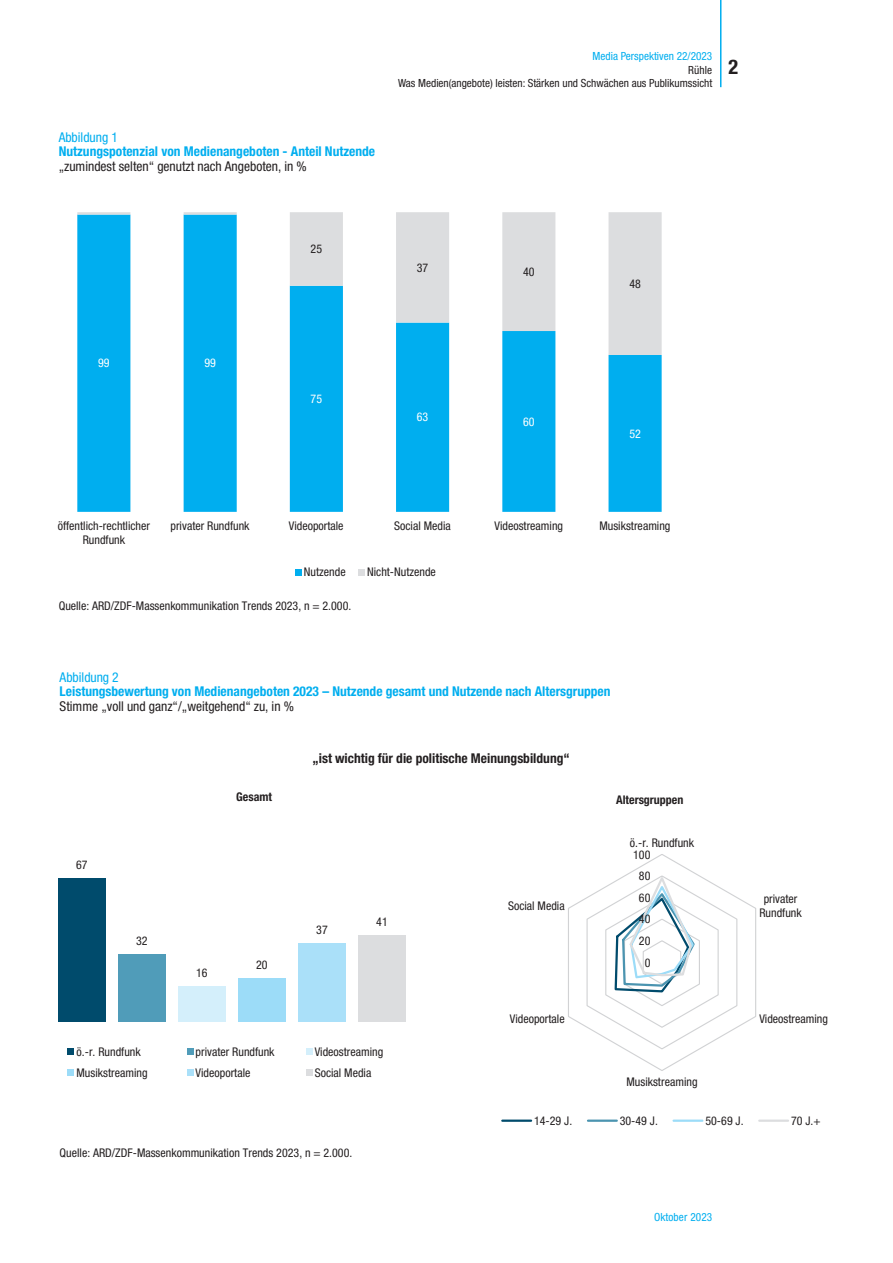
<style>
.page{position:relative;width:893px;height:1263px;background:#fff}
.page>*{position:absolute;margin:0;border:0;box-sizing:border-box;transform-origin:0 0}
.t1{font:700 condensed 20.25px "Helvetica Neue LT Std";color:#231f20}
.t2{font:700 condensed 13.5px "Helvetica Neue LT Std";color:#00aeef}
.t3{font:condensed 13.5px "Helvetica Neue LT Std";color:#231f20}
.t4{font:700 condensed 13.5px "Helvetica Neue LT Std";color:#231f20}
.t5{font:condensed 13.5px "Helvetica Neue LT Std";color:#00aeef}
.t6{font:condensed 12px/13.6px "Helvetica Neue LT Std";color:#231f20;text-align:center}
.t7{font:700 condensed 12px "Helvetica Neue LT Std";color:#231f20}
.t8{font:condensed 12px "Helvetica Neue LT Std";color:#fff}
.t9{font:condensed 11.25px/13.5px "Helvetica Neue LT Std";color:#231f20;text-align:right}
.t10{font:condensed 11.25px "Helvetica Neue LT Std";color:#00aeef}
</style>
<div class="page">
<hr style="left:720px;top:0;width:1px;height:87px;background:#00aeef">
<svg style="left:77px;top:355px;width:585px;height:157px;fill:#00aeef"></svg>
<svg style="left:77px;top:212px;width:585px;height:143px"></svg>
<svg style="left:295px;top:569px;width:6px;height:6px"></svg>
<div style="left:358px;top:569px;width:7px;height:6px;background:#dcdddf"></div>
<svg style="left:568px;top:854px;width:189px;height:217px"></svg>
<hr style="left:502px;top:1119px;width:29px;height:3px;background:#004b6c">
<hr style="left:588px;top:1119px;width:29px;height:3px;background:#4b94b0">
<hr style="left:674px;top:1119px;width:28px;height:3px;background:#9cdcf8">
<hr style="left:759px;top:1119px;width:29px;height:3px;background:#dcdddf">
<div style="left:58px;top:879px;width:48px;height:143px;background:#004b6c"></div>
<div style="left:118px;top:954px;width:48px;height:68px;background:#509cb9"></div>
<div style="left:178px;top:987px;width:48px;height:35px;background:#d4effb"></div>
<div style="left:238px;top:978px;width:48px;height:44px;background:#9cdcf8"></div>
<div style="left:298px;top:943px;width:48px;height:79px;background:#aae0f9"></div>
<div style="left:358px;top:935px;width:48px;height:87px;background:#dcdddf"></div>
<div style="left:68px;top:1048px;width:6px;height:7px;background:#004b6c"></div>
<div style="left:187px;top:1048px;width:6px;height:7px;background:#509cb9"></div>
<div style="left:306px;top:1048px;width:6px;height:7px;background:#d4effb"></div>
<svg style="left:68px;top:1070px;width:6px;height:6px"></svg>
<svg style="left:187px;top:1070px;width:6px;height:6px"></svg>
<svg style="left:306px;top:1070px;width:6px;height:6px"></svg>
<p class="t5" style="left:59px;top:129px;width:61px">Abbildung 1</p>
<p class="t2" style="left:59px;top:143px;width:318px">Nutzungspotenzial von Medienangeboten - Anteil Nutzende</p>
<p class="t3" style="left:59px;top:158px;width:250px">„zumindest selten“ genutzt nach Angeboten, in %</p>
<p class="t10" style="left:593px;top:50px;width:121px">Media Perspektiven 22/2023</p>
<p class="t9" style="left:398px;top:63px;width:316px">Rühle<br>Was Medien(angebote) leisten: Stärken und Schwächen aus Publikumssicht</p>
<h1 class="t1" style="left:728px;top:54px;width:11px">2</h1>
<p class="t8" style="left:98px;top:356px;width:13px">99</p>
<p class="t8" style="left:204px;top:356px;width:13px">99</p>
<p class="t6" style="left:311px;top:242px;width:13px">25</p>
<p class="t8" style="left:311px;top:392px;width:13px">75</p>
<p class="t6" style="left:417px;top:261px;width:13px">37</p>
<p class="t6" style="left:523px;top:265px;width:13px">40</p>
<p class="t8" style="left:417px;top:410px;width:13px">63</p>
<p class="t8" style="left:523px;top:414px;width:13px">60</p>
<p class="t6" style="left:629px;top:277px;width:13px">48</p>
<p class="t8" style="left:629px;top:426px;width:13px">52</p>
<p class="t6" style="left:58px;top:519px;width:94px">öffentlich-rechtlicher<br>Rundfunk</p>
<p class="t6" style="left:171px;top:519px;width:81px">privater Rundfunk</p>
<p class="t6" style="left:289px;top:519px;width:56px">Videoportale</p>
<p class="t6" style="left:394px;top:519px;width:58px">Social Media</p>
<p class="t6" style="left:494px;top:519px;width:70px">Videostreaming</p>
<p class="t6" style="left:599px;top:519px;width:73px">Musikstreaming</p>
<p class="t6" style="left:304px;top:565px;width:43px">Nutzende</p>
<p class="t6" style="left:367px;top:565px;width:70px">Nicht-Nutzende</p>
<p class="t6" style="left:59px;top:598px;width:294px">Quelle: ARD/ZDF-Massenkommunikation Trends 2023, n = 2.000.</p>
<p class="t5" style="left:60px;top:669px;width:61px">Abbildung 2</p>
<p class="t2" style="left:60px;top:683px;width:552px">Leistungsbewertung von Medienangeboten 2023 – Nutzende gesamt und Nutzende nach Altersgruppen</p>
<p class="t3" style="left:60px;top:698px;width:236px">Stimme „voll und ganz“/„weitgehend“ zu, in %</p>
<p class="t4" style="left:313px;top:750px;width:259px">„ist wichtig für die politische Meinungsbildung“</p>
<p class="t7" style="left:236px;top:789px;width:37px">Gesamt</p>
<p class="t7" style="left:616px;top:792px;width:69px">Altersgruppen</p>
<p class="t6" style="left:76px;top:858px;width:13px">67</p>
<p class="t6" style="left:136px;top:934px;width:13px">32</p>
<p class="t6" style="left:196px;top:966px;width:13px">16</p>
<p class="t6" style="left:256px;top:958px;width:13px">20</p>
<p class="t6" style="left:316px;top:923px;width:13px">37</p>
<p class="t6" style="left:376px;top:915px;width:13px">41</p>
<p class="t6" style="left:77px;top:1044px;width:66px">ö.-r. Rundfunk</p>
<p class="t6" style="left:196px;top:1044px;width:80px">privater Rundfunk</p>
<p class="t6" style="left:315px;top:1044px;width:70px">Videostreaming</p>
<p class="t6" style="left:77px;top:1065px;width:73px">Musikstreaming</p>
<p class="t6" style="left:196px;top:1065px;width:56px">Videoportale</p>
<p class="t6" style="left:315px;top:1065px;width:58px">Social Media</p>
<p class="t6" style="left:60px;top:1145px;width:294px">Quelle: ARD/ZDF-Massenkommunikation Trends 2023, n = 2.000.</p>
<p class="t6" style="left:630px;top:835px;width:66px">ö.-r. Rundfunk</p>
<p class="t6" style="left:633px;top:847px;width:19px">100</p>
<p class="t6" style="left:508px;top:899px;width:58px">Social Media</p>
<p class="t6" style="left:510px;top:1011px;width:56px">Videoportale</p>
<p class="t6" style="left:639px;top:869px;width:13px">80</p>
<p class="t6" style="left:639px;top:891px;width:13px">60</p>
<p class="t6" style="left:639px;top:912px;width:13px">40</p>
<p class="t6" style="left:639px;top:934px;width:13px">20</p>
<p class="t6" style="left:645px;top:955px;width:7px">0</p>
<p class="t6" style="left:626px;top:1075px;width:73px">Musikstreaming</p>
<p class="t6" style="left:759px;top:892px;width:44px">privater<br>Rundfunk</p>
<p class="t6" style="left:759px;top:1011px;width:70px">Videostreaming</p>
<p class="t6" style="left:534px;top:1113px;width:40px">14-29 J.</p>
<p class="t6" style="left:620px;top:1113px;width:40px">30-49 J.</p>
<p class="t6" style="left:705px;top:1113px;width:40px">50-69 J.</p>
<p class="t6" style="left:791px;top:1113px;width:31px">70 J.+</p>
<p class="t10" style="left:654px;top:1211px;width:60px">Oktober 2023</p>
</div>
